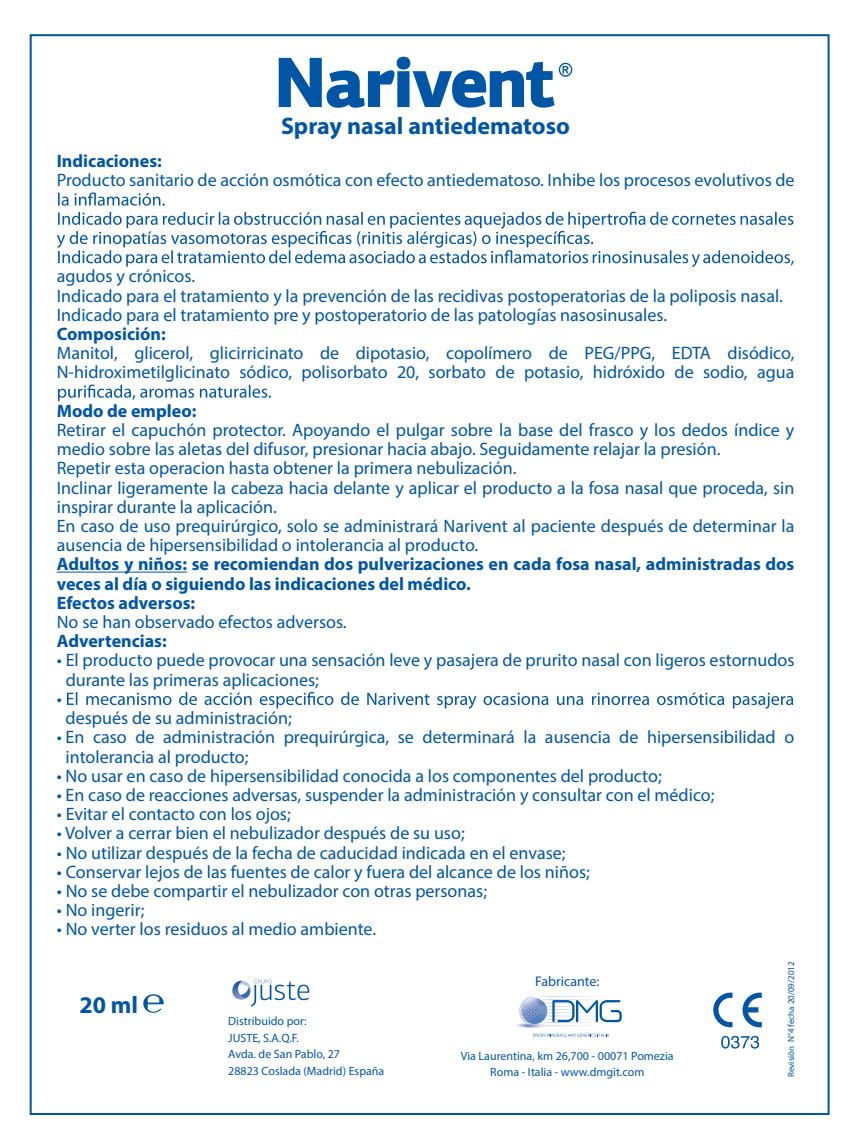
<style>
.page{position:relative;width:851px;height:1134px;background:#fff}
.page>*{position:absolute;margin:0;border:0;box-sizing:border-box;transform-origin:0 0}
.t1{font:700 24px "Myriad Pro";color:#0155a5}
.t2{font:18px/19.2px "Myriad Pro";color:#0155a5}
.t3{font:700 18px/19.2px "Myriad Pro";color:#0155a5}
.t4{font:14px "Myriad Pro";color:#0155a5}
.t5{font:12px/16.8px "Myriad Pro";color:#0155a5;text-align:center}
.t6{font:9px "Myriad Pro";color:#0155a5}
</style>
<div class="page">
<img style="left:515px;top:1024px;width:30px;height:4px">
<svg style="left:519px;top:996px;width:102px;height:30px"></svg>
<img style="left:521px;top:998px;width:23px;height:19px">
<img style="left:522px;top:999px;width:21px;height:16px">
<svg style="left:533px;top:1034px;width:76px;height:3px"></svg>
<hr style="left:57px;top:572px;width:130px;height:1px;background:#0155a5">
<svg style="left:58px;top:192px;width:107px;height:14px"></svg>
<svg style="left:57px;top:212px;width:736px;height:55px"></svg>
<svg style="left:58px;top:385px;width:213px;height:16px"></svg>
<svg style="left:67px;top:692px;width:726px;height:17px"></svg>
<img style="left:143px;top:995px;width:21px;height:18px">
<svg style="left:721px;top:1036px;width:38px;height:12px"></svg>
<svg style="left:713px;top:992px;width:19px;height:35px"></svg>
<svg style="left:742px;top:992px;width:19px;height:35px"></svg>
<svg style="left:232px;top:979px;width:77px;height:27px"></svg>
<svg style="left:279px;top:57px;width:293px;height:51px"></svg>
<h1 class="t1" style="left:281px;top:110px;width:290px">Spray nasal antiedematoso</h1>
<p class="t3" style="left:57px;top:151px;width:107px">Indicaciones:</p>
<p class="t2" style="left:57px;top:170px;width:739px">Producto sanitario de acción osmótica con efecto antiedematoso. Inhibe los procesos evolutivos de</p>
<p class="t2" style="left:57px;top:266px;width:727px">agudos y crónicos.<br>Indicado para el tratamiento y la prevención de las recidivas postoperatorias de la poliposis nasal.<br>Indicado para el tratamiento pre y postoperatorio de las patologías nasosinusales.</p>
<p class="t3" style="left:57px;top:324px;width:110px">Composición:</p>
<p class="t2" style="left:57px;top:343px;width:739px">Manitol, glicerol, glicirricinato de dipotasio, copolímero de PEG/PPG, EDTA disódico,<br>N-hidroximetilglicinato sódico, polisorbato 20, sorbato de potasio, hidróxido de sodio, agua</p>
<p class="t3" style="left:57px;top:400px;width:141px">Modo de empleo:</p>
<p class="t2" style="left:57px;top:420px;width:739px">Retirar el capuchón protector. Apoyando el pulgar sobre la base del frasco y los dedos índice y medio sobre las aletas del difusor, presionar hacia abajo. Seguidamente relajar la presión.<br>Repetir esta operacion hasta obtener la primera nebulización.<br>Inclinar ligeramente la cabeza hacia delante y aplicar el producto a la fosa nasal que proceda, sin inspirar durante la aplicación.<br>En caso de uso prequirúrgico, solo se administrará Narivent al paciente después de determinar la ausencia de hipersensibilidad o intolerancia al producto.</p>
<p class="t3" style="left:57px;top:554px;width:739px">Adultos y niños: se recomiendan dos pulverizaciones en cada fosa nasal, administradas dos veces al día o siguiendo las indicaciones del médico.<br>Efectos adversos:</p>
<p class="t2" style="left:57px;top:612px;width:291px">No se han observado efectos adversos.</p>
<p class="t3" style="left:57px;top:631px;width:111px">Advertencias:</p>
<p class="t2" style="left:57px;top:650px;width:739px">• El producto puede provocar una sensación leve y pasajera de prurito nasal con ligeros estornudos</p>
<p class="t2" style="left:66px;top:670px;width:255px">durante las primeras aplicaciones;</p>
<p class="t2" style="left:57px;top:689px;width:7px">•</p>
<p class="t2" style="left:66px;top:708px;width:227px">después de su administración;</p>
<p class="t2" style="left:66px;top:727px;width:730px;text-indent:-9px">• En caso de administración prequirúrgica, se determinará la ausencia de hipersensibilidad o intolerancia al producto;</p>
<p class="t2" style="left:57px;top:766px;width:606px">• No usar en caso de hipersensibilidad conocida a los componentes del producto;</p>
<p class="t2" style="left:57px;top:785px;width:659px">• En caso de reacciones adversas, suspender la administración y consultar con el médico;</p>
<p class="t2" style="left:57px;top:804px;width:235px">• Evitar el contacto con los ojos;</p>
<p class="t2" style="left:57px;top:823px;width:409px">• Volver a cerrar bien el nebulizador después de su uso;</p>
<p class="t2" style="left:57px;top:843px;width:510px">• No utilizar después de la fecha de caducidad indicada en el envase;</p>
<p class="t2" style="left:57px;top:862px;width:534px">• Conservar lejos de las fuentes de calor y fuera del alcance de los niños;</p>
<p class="t2" style="left:57px;top:881px;width:432px">• No se debe compartir el nebulizador con otras personas;</p>
<p class="t2" style="left:57px;top:900px;width:89px">• No ingerir;</p>
<p class="t2" style="left:57px;top:919px;width:321px">• No verter los residuos al medio ambiente.</p>
<h1 class="t1" style="left:79px;top:989px;width:60px">20 ml</h1>
<p class="t5" style="left:228px;top:1012px;width:158px;text-align:left">Distribuido por:<br>JUSTE, S.A.Q.F.<br>Avda. de San Pablo, 27<br>28823 Coslada (Madrid) España</p>
<p class="t4" style="left:535px;top:972px;width:66px">Fabricante:</p>
<p class="t5" style="left:461px;top:1047px;width:214px">Via Laurentina, km 26,700 - 00071 Pomezia<br>Roma - Italia - www.dmgit.com</p>
<p class="t6" style="left:785px;top:1077px;width:117px;rotate:-90deg">Revisiõn N°4 fecha 20/09/2012</p>
</div>
